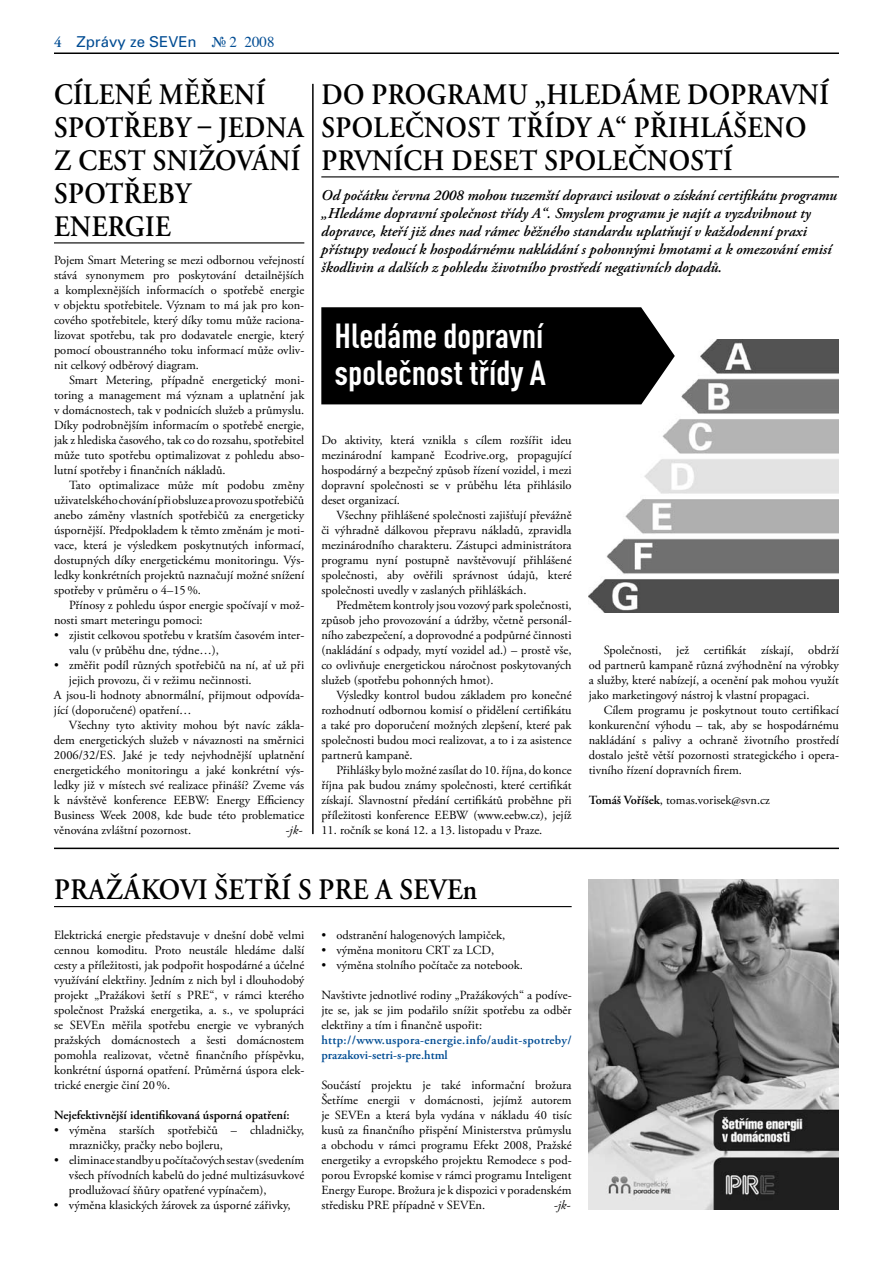
<style>
.page{position:relative;width:893px;height:1263px;background:#fff}
.page>*{position:absolute;margin:0;border:0;box-sizing:border-box;transform-origin:0 0}
.t1{font:700 34.35px/36.5px "CADIN Cond CS";color:#fff}
.t2{font:600 29.7px/33px "Adobe Garamond Pro";letter-spacing:.015em;color:#000;scale:.91 1}
.t3{font:italic 600 15px/18px "Adobe Garamond Pro";color:#000}
.t4{font:15px "Univers CE";color:#004c93}
.t5{font:12.45px/15px "Adobe Garamond Pro";color:#000;text-align:justify}
.t6{font:600 12.45px/15px "Adobe Garamond Pro";letter-spacing:.025em;color:#004c93}
.t7{font:600 12.45px "Adobe Garamond Pro";color:#000}
.t8{font:italic 12.45px "Adobe Garamond Pro";color:#000}
.s1{font-family:"Adobe Garamond Pro";font-weight:600}
.s2{font-family:"Times"}
.s3{font-weight:600}
</style>
<div class="page">
<hr style="left:54px;top:52px;width:785px;height:2px;background:#000">
<hr style="left:321px;top:176px;width:518px;height:1px;background:#000">
<hr style="left:54px;top:848px;width:785px;height:1px;background:#000">
<img style="left:589px;top:339px;width:250px;height:273px">
<div style="left:321px;top:307px;width:354px;height:97px;background:#000"></div>
<hr style="left:54px;top:242px;width:250px;height:1px;background:#000">
<hr style="left:54px;top:906px;width:518px;height:1px;background:#000">
<img style="left:589px;top:879px;width:250px;height:330px">
<hr style="left:312px;top:84px;width:2px;height:750px;background:#000">
<p class="t4" style="left:54px;top:33px;width:222px"><span class="s1">4</span> Zprávy ze SEVEn <span class="s2">№ 2 2008</span></p>
<h2 class="t2" style="left:54px;top:78px;width:276px">CÍLENÉ MĚŘENÍ<br>S POTŘEBY – JEDNA<br>Z CEST SNIŽOVÁNÍ<br>S POTŘEBY<br>ENER</h2>
<h2 class="t2" style="left:125px;top:210px;width:49px">GIE</h2>
<p class="t5" style="left:54px;top:253px;width:252px">Pojem Smart Metering se mezi odbornou veřejností stává synonymem pro poskytování detailnějších a komplexnějších informacích o spotřebě energie v objektu spotřebitele. Význam to má jak pro kon&shy;cového spotřebitele, který díky tomu může raciona&shy;lizovat spotřebu, tak pro dodavatele energie, který pomocí oboustranného toku informací může ovliv&shy;nit celkový odběrový diagram.</p>
<p class="t5" style="left:54px;top:373px;width:252px;text-indent:15px">Smart Metering, případně energetický moni&shy;toring a management má význam a uplatnění jak v domácnostech, tak v podnicích služeb a průmyslu.<br>Díky podrobnějším informacím o spotřebě energie, jak z hlediska časového, tak co do rozsahu, spotřebitel může tuto spotřebu optimalizovat z pohledu abso&shy;lutní spotřeby i finančních nákladů.</p>
<p class="t5" style="left:54px;top:478px;width:252px;text-indent:15px">Tato optimalizace může mít podobu změny uživatelského chování při obsluze aprovozu spotřebičů anebo záměny vlastních spotřebičů za energeticky úspornější. Předpokladem k těmto změnám je moti&shy;vace, která je výsledkem poskytnutých informací, dostupných díky energetickému monitoringu. Výs&shy;ledky konkrétních projektů naznačují možné snížení spotřeby v průměru o 4–15%.</p>
<p class="t5" style="left:54px;top:598px;width:251px;text-indent:15px">Přínosy z pohledu úspor energie spočívají v mož&shy;nosti smart meteringu pomoci:</p>
<p class="t5" style="left:69px;top:628px;width:237px;text-indent:-15px">• zjistit celkovou spotřebu v kratším časovém inter&shy;valu (v průběhu dne, týdne…),</p>
<p class="t5" style="left:54px;top:658px;width:252px">• změřit podíl různých spotřebičů na ní, ať už při</p>
<p class="t5" style="left:69px;top:673px;width:184px">jejich provozu, či v režimu nečinnosti.</p>
<p class="t5" style="left:54px;top:688px;width:252px">A jsou-li hodnoty abnormální, přijmout odpovída-</p>
<p class="t5" style="left:54px;top:703px;width:139px">jící (doporučené) opatření…</p>
<p class="t5" style="left:69px;top:718px;width:237px">Všechny tyto aktivity mohou být navíc zákla-</p>
<p class="t5" style="left:54px;top:733px;width:252px">dem energetických služeb v návaznosti na směrnici</p>
<p class="t5" style="left:54px;top:748px;width:252px">2006/32/ES. Jaké je tedy nejvhodnější uplatnění</p>
<p class="t5" style="left:54px;top:763px;width:252px">energetického monitoringu a jaké konkrétní výs-</p>
<p class="t5" style="left:54px;top:778px;width:252px">ledky již v místech své realizace přináší? Zveme vás</p>
<p class="t5" style="left:54px;top:793px;width:252px">k návštěvě konference EEBW: Energy Efficiency</p>
<p class="t5" style="left:54px;top:808px;width:252px">Business Week 2008, kde bude této problematice</p>
<p class="t5" style="left:54px;top:823px;width:139px">věnována zvláštní pozornost.</p>
<p class="t8" style="left:286px;top:823px;width:18px">-jk-</p>
<h2 class="t2" style="left:321px;top:78px;width:559px">DO PROGRAMU „HLEDÁME DOPRAVNÍ<br>SPOLEČN</h2>
<h2 class="t2" style="left:446px;top:111px;width:398px">OST TŘÍDY A“ PŘIHLÁŠENO</h2>
<h2 class="t2" style="left:321px;top:144px;width:39px">PRVN</h2>
<h2 class="t2" style="left:394px;top:144px;width:262px">ÍCH DESET SPOLEČN</h2>
<h2 class="t2" style="left:669px;top:144px;width:72px">OSTÍ</h2>
<p class="t3" style="left:321px;top:187px;width:517px">Od počátku června 2008 mohou tuzemští dopravci usilovat o získání certifikátu programu „Hledáme dopravní společnost třídy A“. Smyslem programu je najít a vyzdvihnout ty dopravce, kteří již dnes nad rámec běžného standardu uplatňují v každodenní praxi přístupy vedoucí k hospodárnému nakládání s pohonnými hmotami a k omezování emisí škodlivin a dalších z pohledu životního prostředí negativních dopadů.</p>
<h1 class="t1" style="left:334px;top:317px;width:213px">Hledáme dopravní společnost třídy A</h1>
<p class="t5" style="left:321px;top:433px;width:252px">Do aktivity, která vznikla s cílem rozšířit ideu mezinárodní kampaně Ecodrive.org, propagující hospodárný a bezpečný způsob řízení vozidel, i mezi dopravní společnosti se v průběhu léta přihlásilo deset organizací.</p>
<p class="t5" style="left:321px;top:508px;width:252px;text-indent:15px">Všechny přihlášené společnosti zajišťují převážně či výhradně dálkovou přepravu nákladů, zpravidla mezinárodního charakteru. Zástupci administrátora programu nyní postupně navštěvovují přihlášené společnosti, aby ověřili správnost údajů, které společnosti uvedly v zaslaných přihláškách.</p>
<p class="t5" style="left:321px;top:598px;width:252px;text-indent:15px">Předmětem kontroly jsou vozový park společnosti, způsob jeho provozování a údržby, včetně personál&shy;ního zabezpečení, a doprovodné a podpůrné činnosti (nakládání s odpady, mytí vozidel ad.) – prostě vše, co ovlivňuje energetickou náročnost poskytovaných služeb (spotřebu pohonných hmot).</p>
<p class="t5" style="left:321px;top:688px;width:252px;text-indent:15px">Výsledky kontrol budou základem pro konečné rozhodnutí odbornou komisí o přidělení certifikátu a také pro doporučení možných zlepšení, které pak společnosti budou moci realizovat, a to i za asistence partnerů kampaně.</p>
<p class="t5" style="left:321px;top:763px;width:252px;text-indent:15px">Přihlášky bylo možné zasílat do 10. října, do konce října pak budou známy společnosti, které certifikát získají. Slavnostní předání certifikátů proběhne při příležitosti konference EEBW (www.eebw.cz), jejíž</p>
<p class="t5" style="left:321px;top:823px;width:223px">11. ročník se koná 12. a 13. listopadu v Praze.</p>
<p class="t5" style="left:589px;top:643px;width:252px;text-indent:15px">Společnosti, jež certifikát získají, obdrží od partnerů kampaně různá zvýhodnění na výrobky a služby, které nabízejí, a ocenění pak mohou využít jako marketingový nástroj k vlastní propagaci.</p>
<p class="t5" style="left:589px;top:703px;width:252px;text-indent:15px">Cílem programu je poskytnout touto certifikací konkurenční výhodu – tak, aby se hospodárnému nakládání s palivy a ochraně životního prostředí dostalo ještě větší pozornosti strategického i opera&shy;tivního řízení dopravních firem.</p>
<p class="t5" style="left:589px;top:793px;width:183px"><span class="s3">TOMÁŠ VOŘÍŠEK</span>, tomas.vorisek@svn.cz</p>
<h2 class="t2" style="left:54px;top:874px;width:466px">PRAŽÁKOVI ŠETŘÍ SP RE A SEVEN</h2>
<p class="t5" style="left:321px;top:928px;width:185px">• odstranění halogenových lampiček,</p>
<p class="t5" style="left:321px;top:943px;width:174px">• výměna monitoru CRT za LCD,</p>
<p class="t5" style="left:321px;top:958px;width:203px">• výměna stolního počítače za notebook.</p>
<p class="t5" style="left:321px;top:988px;width:252px">Navštivte jednotlivé rodiny „Pražákových“ a podíve&shy;jte se, jak se jim podařilo snížit spotřebu za odběr elektřiny a tím i finančně uspořit:</p>
<p class="t6" style="left:321px;top:1033px;width:252px">HTTP://WWW.USPORA-ENERGIE.INFO/AUDIT-SPOTREBY/<br>PRAZAKOVI-SETRI-S-PRE.HTML</p>
<p class="t5" style="left:321px;top:1078px;width:252px">Součástí projektu je také informační brožura Šetříme energii v domácnosti, jejímž autorem je SEVEn a která byla vydána v nákladu 40 tisíc kusů za finančního přispění Ministerstva průmyslu a obchodu v rámci programu Efekt 2008, Pražské energetiky a evropského projektu Remodece s pod&shy;porou Evropské komise v rámci programu Inteligent Energy Europe. Brožura je k dispozici v poradenském středisku PRE případně v SEVEn.</p>
<p class="t5" style="left:54px;top:928px;width:252px">Elektrická energie představuje v dnešní době velmi cennou komoditu. Proto neustále hledáme další cesty a příležitosti, jak podpořit hospodárné a účelné využívání elektřiny. Jedním z nich byl i dlouhodobý projekt „Pražákovi šetří s PRE“, v rámci kterého společnost Pražská energetika, a. s., ve spolupráci se SEVEn měřila spotřebu energie ve vybraných pražských domácnostech a šesti domácnostem pomohla realizovat, včetně finančního příspěvku, konkrétní úsporná opatření. Průměrná úspora elek&shy;trické energie činí 20%.</p>
<p class="t7" style="left:54px;top:1108px;width:237px">NEJEFEKTIVNĚJŠÍ IDENTIFIKOVANÁ ÚSPORNÁ OPATŘENÍ:</p>
<p class="t5" style="left:69px;top:1123px;width:237px;text-indent:-15px">• výměna starších spotřebičů – chladničky, mrazničky, pračky nebo bojleru,</p>
<p class="t5" style="left:69px;top:1153px;width:237px;text-indent:-15px">• eliminacestandbyupočítačovýchsestav (svedením všech přívodních kabelů do jedné multizásuvkové prodlužovací šňůry opatřené vypínačem),</p>
<p class="t5" style="left:54px;top:1198px;width:238px">• výměna klasických žárovek za úsporné zářivky,</p>
<p class="t8" style="left:554px;top:1198px;width:18px">-jk-</p>
</div>
